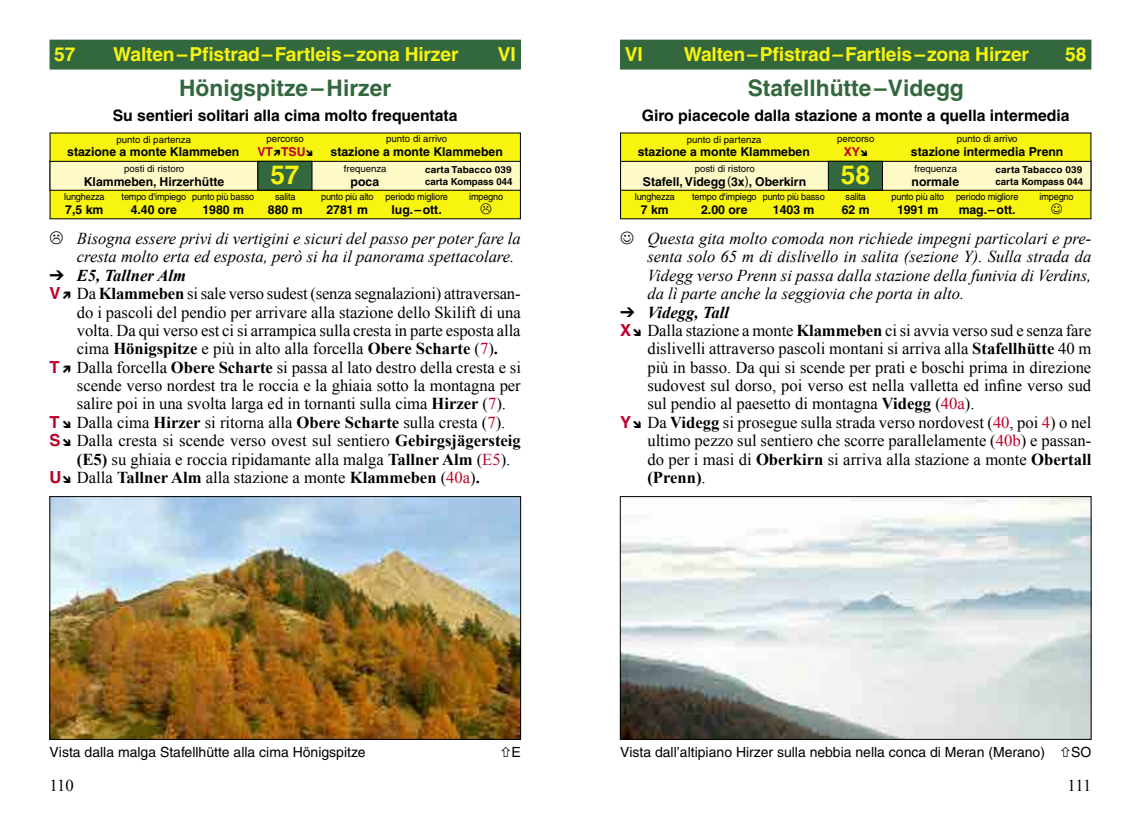
<style>
.page{position:relative;width:1141px;height:819px;background:#fff}
.page>*{position:absolute;margin:0;border:0;box-sizing:border-box;transform-origin:0 0}
.t1{font:700 26.25px "Helvetica";color:#f7f410}
.t2{font:700 22.75px "Helvetica";color:#33673e}
.t3{font:700 19.25px "Helvetica";letter-spacing:-.01em;color:#f7f410}
.t4{font:16.62px "Times New Roman";color:#000}
.t5{font:italic 16.62px/18.4px "Times New Roman";color:#000;text-align:justify}
.t6{font:italic 700 16.62px "Times New Roman";color:#000}
.t7{font:700 16.62px "Times New Roman";color:#000}
.t8{font:700 15.75px "Helvetica";color:#000}
.t9{font:14px "Helvetica";color:#000}
.t10{font:700 12.25px "Helvetica";color:#000}
.t11{font:700 12.25px "Helvetica";color:#be0027}
.t12{font:9.62px "Helvetica";letter-spacing:-.02em;color:#000;scale:.95 1}
.t13{font:9.62px "Helvetica";color:#000}
.t14{font:700 9.62px/12.1px "Helvetica";letter-spacing:.005em;color:#000;scale:1.04 1}
.s1{font-weight:400}
.s2{font-family:"Helvetica";font-weight:700;color:#be0027}
.s3{font-weight:700}
.s4{color:#be0027}
</style>
<div class="page">
<div style="left:50px;top:133px;width:470px;height:86px;background:#f7f410"></div>
<div style="left:50px;top:161px;width:470px;height:29px;background:#fefac7"></div>
<div style="left:50px;top:161px;width:471px;height:30px;border:1px solid #000"></div>
<div style="left:258px;top:161px;width:54px;height:29px;background:#33673e"></div>
<div style="left:257px;top:161px;width:55px;height:29px;border:1px solid #000"></div>
<div style="left:50px;top:40px;width:470px;height:29px;background:#33673e"></div>
<div style="left:621px;top:40px;width:470px;height:29px;background:#33673e"></div>
<div style="left:621px;top:133px;width:470px;height:86px;background:#f7f410"></div>
<div style="left:621px;top:161px;width:470px;height:29px;background:#fefac7"></div>
<div style="left:620px;top:161px;width:471px;height:30px;border:1px solid #000"></div>
<div style="left:828px;top:161px;width:55px;height:29px;background:#33673e"></div>
<div style="left:828px;top:161px;width:55px;height:29px;border:1px solid #000"></div>
<img style="left:622px;top:498px;width:467px;height:239px">
<div style="left:620px;top:496px;width:471px;height:243px;border:1px solid #000"></div>
<img style="left:52px;top:498px;width:467px;height:239px">
<div style="left:50px;top:496px;width:471px;height:243px;border:1px solid #000"></div>
<p class="t3" style="left:54px;top:42px;width:23px">57</p>
<p class="t3" style="left:113px;top:42px;width:347px">Walten – Pfistrad – Fartleis – zona Hirzer</p>
<p class="t3" style="left:498px;top:42px;width:20px">VI</p>
<p class="t3" style="left:625px;top:42px;width:20px">VI</p>
<p class="t3" style="left:684px;top:42px;width:347px">Walten – Pfistrad – Fartleis – zona Hirzer</p>
<p class="t3" style="left:1065px;top:42px;width:23px">58</p>
<p class="t2" style="left:179px;top:74px;width:214px">Hönigspitze – Hirzer</p>
<p class="t8" style="left:113px;top:106px;width:346px">Su sentieri solitari alla cima molto frequentata</p>
<p class="t2" style="left:748px;top:74px;width:217px">Stafellhütte – Videgg</p>
<p class="t8" style="left:642px;top:106px;width:429px">Giro piacecole dalla stazione a monte a quella intermedia</p>
<p class="t13" style="left:116px;top:134px;width:76px">punto di partenza</p>
<p class="t13" style="left:267px;top:133px;width:39px">percorso</p>
<p class="t13" style="left:386px;top:133px;width:62px">punto di arrivo</p>
<p class="t13" style="left:687px;top:134px;width:76px">punto di partenza</p>
<p class="t13" style="left:837px;top:133px;width:39px">percorso</p>
<p class="t13" style="left:957px;top:133px;width:62px">punto di arrivo</p>
<p class="t10" style="left:67px;top:144px;width:174px">stazione a monte Klammeben</p>
<p class="t11" style="left:257px;top:144px;width:50px">VT TSU</p>
<p class="t10" style="left:331px;top:144px;width:174px">stazione a monte Klammeben</p>
<p class="t10" style="left:638px;top:144px;width:174px">stazione a monte Klammeben</p>
<p class="t11" style="left:844px;top:144px;width:18px">XY</p>
<p class="t10" style="left:911px;top:144px;width:154px">stazione intermedia Prenn</p>
<p class="t10" style="left:84px;top:174px;width:142px">Klammeben, Hirzerhütte</p>
<p class="t1" style="left:270px;top:158px;width:31px">57</p>
<p class="t13" style="left:124px;top:163px;width:62px">posti di ristoro</p>
<p class="t13" style="left:344px;top:163px;width:44px">frequenza</p>
<p class="t10" style="left:351px;top:174px;width:30px">poca</p>
<p class="t14" style="left:425px;top:163px;width:86px">carta Tabacco 039 carta Kompass 044</p>
<p class="t10" style="left:643px;top:174px;width:165px">Stafell, Videgg <span class="s1">(</span>3x<span class="s1">)</span>, Oberkirn</p>
<p class="t1" style="left:841px;top:158px;width:31px">58</p>
<p class="t13" style="left:695px;top:163px;width:62px">posti di ristoro</p>
<p class="t13" style="left:914px;top:163px;width:44px">frequenza</p>
<p class="t10" style="left:912px;top:174px;width:49px">normale</p>
<p class="t14" style="left:996px;top:163px;width:86px">carta Tabacco 039 carta Kompass 044</p>
<p class="t12" style="left:64px;top:191px;width:44px">lunghezza</p>
<p class="t12" style="left:122px;top:191px;width:141px">tempo d‘impiego punto più basso</p>
<p class="t12" style="left:275px;top:191px;width:23px">salita</p>
<p class="t12" style="left:321px;top:191px;width:135px">punto più alto periodo migliore</p>
<p class="t12" style="left:469px;top:191px;width:37px">impegno</p>
<p class="t12" style="left:635px;top:191px;width:44px">lunghezza</p>
<p class="t12" style="left:692px;top:191px;width:141px">tempo d‘impiego punto più basso</p>
<p class="t12" style="left:846px;top:191px;width:23px">salita</p>
<p class="t12" style="left:892px;top:191px;width:135px">punto più alto periodo migliore</p>
<p class="t12" style="left:1040px;top:191px;width:37px">impegno</p>
<p class="t10" style="left:65px;top:202px;width:40px">7,5 km</p>
<p class="t10" style="left:131px;top:202px;width:48px">4.40 ore</p>
<p class="t10" style="left:202px;top:202px;width:43px">1980 m</p>
<p class="t10" style="left:268px;top:202px;width:36px">880 m</p>
<p class="t10" style="left:327px;top:202px;width:43px">2781 m</p>
<p class="t10" style="left:392px;top:202px;width:52px">lug. – ott.</p>
<p class="t10" style="left:641px;top:202px;width:29px">7 km</p>
<p class="t10" style="left:701px;top:202px;width:48px">2.00 ore</p>
<p class="t10" style="left:773px;top:202px;width:43px">1403 m</p>
<p class="t10" style="left:842px;top:202px;width:29px">62 m</p>
<p class="t10" style="left:897px;top:202px;width:43px">1991 m</p>
<p class="t10" style="left:959px;top:202px;width:58px">mag. – ott.</p>
<p class="t5" style="left:77px;top:229px;width:445px">Bisogna essere privi di vertigini e sicuri del passo per poter fare la cresta molto erta ed esposta, però si ha il panorama spettacolare.</p>
<p class="t6" style="left:50px;top:263px;width:138px">➔ E5, Tallner Alm</p>
<p class="t4" style="left:50px;top:282px;width:473px"><span class="s2">V</span> Da <span class="s3">Klammeben</span> si sale verso sudest (senza segnalazioni) attraversan-</p>
<p class="t4" style="left:77px;top:301px;width:445px">do i pascoli del pendio per arrivare alla stazione dello Skilift di una</p>
<p class="t4" style="left:77px;top:319px;width:445px">volta. Da qui verso est ci si arrampica sulla cresta in parte esposta alla</p>
<p class="t4" style="left:77px;top:337px;width:423px">cima <span class="s3">Hönigspitze</span> e più in alto alla forcella <span class="s3">Obere Scharte</span> (<span class="s4">7</span>)<span class="s3">.</span></p>
<p class="t4" style="left:50px;top:356px;width:473px"><span class="s2">T</span> Dalla forcella <span class="s3">Obere Scharte</span> si passa al lato destro della cresta e si</p>
<p class="t4" style="left:77px;top:374px;width:445px">scende verso nordest tra le roccia e la ghiaia sotto la montagna per</p>
<p class="t4" style="left:77px;top:392px;width:431px">salire poi in una svolta larga ed in tornanti sulla cima <span class="s3">Hirzer</span> (<span class="s4">7</span>).</p>
<p class="t4" style="left:50px;top:411px;width:457px"><span class="s2">T</span> Dalla cima <span class="s3">Hirzer</span> si ritorna alla <span class="s3">Obere Scharte</span> sulla cresta (<span class="s4">7</span>).</p>
<p class="t4" style="left:50px;top:429px;width:473px"><span class="s2">S</span> Dalla cresta si scende verso ovest sul sentiero <span class="s3">Gebirgsjägersteig</span></p>
<p class="t4" style="left:77px;top:448px;width:435px"><span class="s3">(E5)</span> su ghiaia e roccia ripidamante alla malga <span class="s3">Tallner Alm</span> (<span class="s4">E5</span>).</p>
<p class="t4" style="left:50px;top:466px;width:432px"><span class="s2">U</span> Dalla <span class="s3">Tallner Alm</span> alla stazione a monte <span class="s3">Klammeben</span> (<span class="s4">40a</span>)<span class="s3">.</span></p>
<p class="t5" style="left:647px;top:229px;width:445px">Questa gita molto comoda non richiede impegni particolari e pre&shy;senta solo 65 m di dislivello in salita (sezione Y). Sulla strada da Videgg verso Prenn si passa dalla stazione della funivia di Verdins, da lì parte anche la seggiovia che porta in alto.</p>
<p class="t6" style="left:620px;top:300px;width:110px">➔ Videgg, Tall</p>
<p class="t4" style="left:620px;top:319px;width:473px"><span class="s2">X</span> Dalla stazione a monte <span class="s3">Klammeben</span> ci si avvia verso sud e senza fare</p>
<p class="t4" style="left:647px;top:337px;width:445px">dislivelli attraverso pascoli montani si arriva alla <span class="s3">Stafellhütte</span> 40 m</p>
<p class="t4" style="left:647px;top:356px;width:446px">più in basso. Da qui si scende per prati e boschi prima in direzione</p>
<p class="t4" style="left:647px;top:374px;width:445px">sudovest sul dorso, poi verso est nella valletta ed infine verso sud</p>
<p class="t4" style="left:647px;top:392px;width:329px">sul pendio al paesetto di montagna <span class="s3">Videgg</span> (<span class="s4">40a</span>).</p>
<p class="t4" style="left:620px;top:411px;width:473px"><span class="s2">Y</span> Da <span class="s3">Videgg</span> si prosegue sulla strada verso nordovest (<span class="s4">40</span>, poi <span class="s4">4</span>) o nel</p>
<p class="t4" style="left:647px;top:429px;width:445px">ultimo pezzo sul sentiero che scorre parallelamente (<span class="s4">40b</span>) e passan-</p>
<p class="t4" style="left:647px;top:448px;width:445px">do per i masi di <span class="s3">Oberkirn</span> si arriva alla stazione a monte <span class="s3">Obertall</span></p>
<p class="t7" style="left:647px;top:466px;width:60px">(Prenn)<span class="s1">.</span></p>
<p class="t9" style="left:50px;top:743px;width:318px">Vista dalla malga Stafellhütte alla cima Hönigspitze</p>
<p class="t9" style="left:512px;top:743px;width:11px">E</p>
<p class="t9" style="left:620px;top:743px;width:426px">Vista dall’altipiano Hirzer sulla nebbia nella conca di Meran (Merano)</p>
<p class="t9" style="left:1071px;top:743px;width:22px">SO</p>
<p class="t4" style="left:50px;top:774px;width:26px">110</p>
<p class="t4" style="left:1068px;top:774px;width:25px">111</p>
</div>
